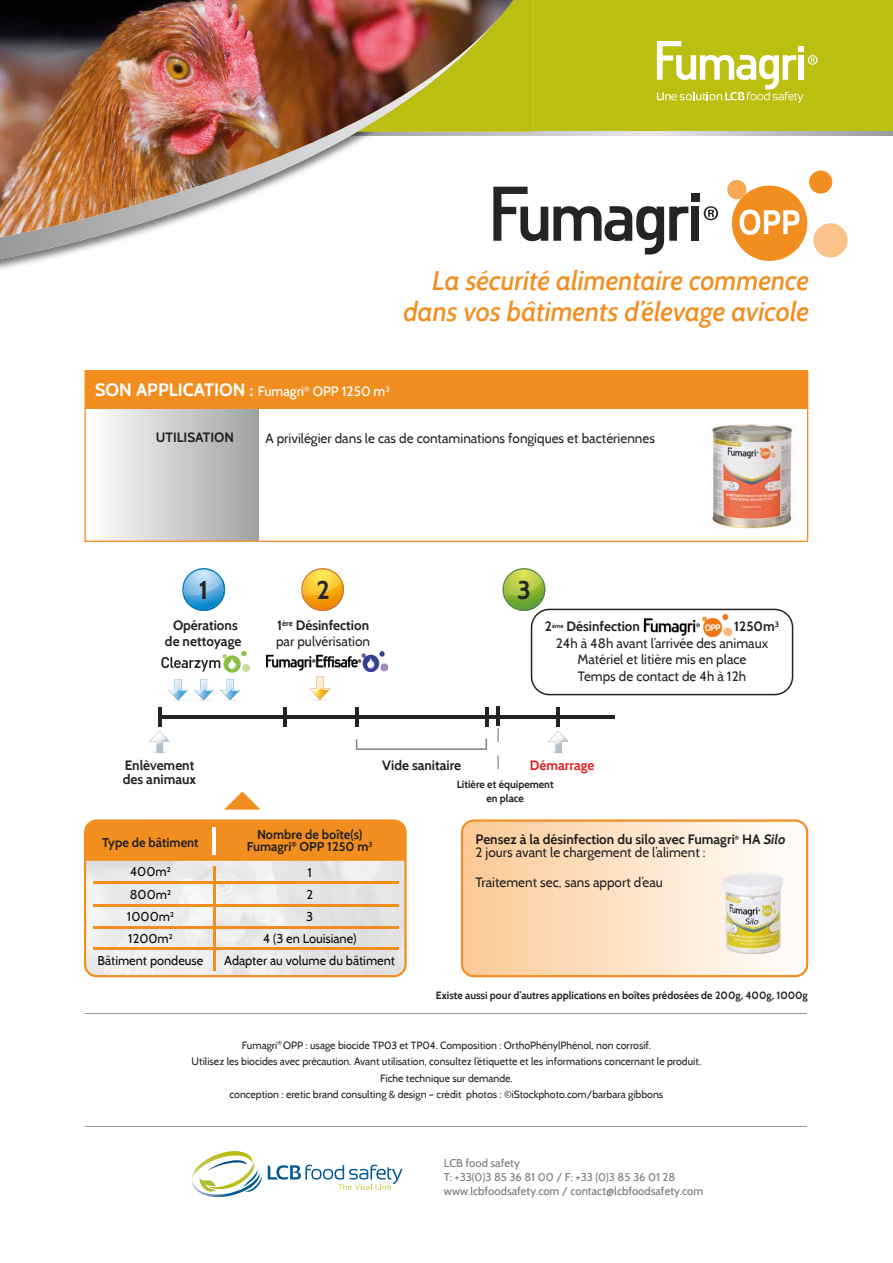
<style>
.page{position:relative;width:893px;height:1263px;background:#fff}
.page>*{position:absolute;margin:0;border:0;box-sizing:border-box;transform-origin:0 0}
.t1{font:italic 500 27px/30.8px "Cabin";color:#f28e1f;text-align:right}
.t2{font:700 25.5px "Cabin";color:#262323}
.t3{font:700 18px "Cabin";color:#fff}
.t4{font:13.5px/16.5px "Cabin";color:#262323;text-align:center}
.t5{font:700 13.5px/13.5px "Cabin";color:#262323}
.t6{font:700 13.5px "Cabin";color:#e52025}
.t7{font:12.75px/22px "Cabin";color:#0c0c0c;text-align:center}
.t8{font:700 12.75px/12.1px "Cabin";color:#262323;text-align:center}
.t9{font:500 11.25px/14.2px "Cabin";color:#827f83}
.t10{font:10.5px/16.5px "Cabin";color:#262323;text-align:center}
.t11{font:700 10.5px/13.5px "Cabin";color:#262323;text-align:center}
.s1{font-weight:500;font-size:13.5px}
.s2{font-weight:700}
.s3{font-style:italic}
.s4{font-weight:400}
</style>
<div class="page">
<div style="left:0;top:0;width:893px;height:134px;background:#babf10"></div>
<svg style="left:534px;top:132px;width:359px;height:4px"></svg>
<svg style="left:84px;top:370px;width:724px;height:172px"></svg>
<div style="left:85px;top:370px;width:723px;height:38px;background:#f28e1f"></div>
<hr style="left:85px;top:1013px;width:721px;height:1px;background:#959699">
<hr style="left:85px;top:1126px;width:721px;height:1px;background:#959699">
<img style="left:513px;top:0;width:21px;height:132px">
<img style="left:513px;top:132px;width:21px;height:4px">
<svg style="left:0;top:237px;width:135px;height:22px"></svg>
<svg style="left:657px;top:41px;width:160px;height:62px"></svg>
<svg style="left:704px;top:206px;width:14px;height:14px"></svg>
<div style="left:691px;top:207px;width:8px;height:34px;background:#262323"></div>
<div style="left:691px;top:193px;width:8px;height:8px;background:#262323"></div>
<svg style="left:493px;top:187px;width:195px;height:68px"></svg>
<svg style="left:727px;top:171px;width:121px;height:90px"></svg>
<svg style="left:268px;top:1164px;width:135px;height:26px"></svg>
<img style="left:253px;top:1160px;width:2px;height:10px">
<img style="left:195px;top:1151px;width:58px;height:19px">
<svg style="left:192px;top:1170px;width:70px;height:27px"></svg>
<img style="left:513px;top:0;width:1px;height:14px">
<img style="left:0;top:0;width:513px;height:237px">
<svg style="left:84px;top:819px;width:323px;height:158px"></svg>
<hr style="left:159px;top:715px;width:455px;height:3px;background:#262323">
<hr style="left:158px;top:707px;width:3px;height:19px;background:#262323">
<hr style="left:283px;top:707px;width:3px;height:19px;background:#262323">
<hr style="left:355px;top:707px;width:3px;height:19px;background:#262323">
<hr style="left:485px;top:707px;width:3px;height:19px;background:#262323">
<hr style="left:557px;top:707px;width:3px;height:19px;background:#262323">
<svg style="left:356px;top:739px;width:131px;height:11px"></svg>
<svg style="left:461px;top:819px;width:347px;height:158px;background:#fcdebf"></svg>
<svg style="left:161px;top:651px;width:89px;height:22px"></svg>
<svg style="left:224px;top:791px;width:36px;height:19px"></svg>
<svg style="left:182px;top:568px;width:43px;height:43px"></svg>
<svg style="left:301px;top:568px;width:43px;height:43px"></svg>
<svg style="left:502px;top:568px;width:291px;height:127px"></svg>
<img style="left:174px;top:700px;width:62px;height:1px">
<svg style="left:168px;top:679px;width:20px;height:21px"></svg>
<svg style="left:194px;top:679px;width:19px;height:21px"></svg>
<svg style="left:220px;top:679px;width:20px;height:21px"></svg>
<svg style="left:309px;top:677px;width:22px;height:23px"></svg>
<svg style="left:149px;top:731px;width:21px;height:22px"></svg>
<svg style="left:548px;top:731px;width:21px;height:22px"></svg>
<img style="left:707px;top:424px;width:90px;height:111px">
<hr style="left:496px;top:706px;width:3px;height:20px;background:#262323">
<svg style="left:497px;top:728px;width:2px;height:14px"></svg>
<svg style="left:497px;top:755px;width:2px;height:14px"></svg>
<img style="left:723px;top:872px;width:60px;height:82px">
<img style="left:644px;top:614px;width:87px;height:22px">
<img style="left:266px;top:652px;width:122px;height:19px">
<h1 class="t1" style="left:403px;top:265px;width:407px">La sécurité alimentaire commence dans vos bâtiments d’élevage avicole</h1>
<h3 class="t3" style="left:95px;top:379px;width:296px">SON APPLICATION : <span class="s1">Fumagri</span><sup>®</sup> <span class="s1">OPP 1250 m</span><sup>3</sup></h3>
<p class="t5" style="left:156px;top:431px;width:80px">UTILISATION</p>
<p class="t4" style="left:265px;top:429px;width:391px">A privilégier dans le cas de contaminations fongiques et bactériennes</p>
<h2 class="t2" style="left:199px;top:574px;width:11px">1</h2>
<h2 class="t2" style="left:316px;top:574px;width:15px">2</h2>
<h2 class="t2" style="left:517px;top:574px;width:15px">3</h2>
<p class="t4" style="left:276px;top:617px;width:95px;line-height:15.6px;text-align:left"><span class="s2">1</span><sup>ère</sup> <span class="s2">Désinfection </span>par pulvérisation</p>
<p class="t5" style="left:165px;top:617px;width:78px;line-height:15.6px;text-align:center">Opérations de nettoyage</p>
<p class="t4" style="left:545px;top:618px;width:236px"><span class="s2">2</span><sup>ème</sup> <span class="s2">Désinfection Fumagri</span><sup>®</sup> <span class="s2">OPP 1250m</span><sup>3<br></sup>24h à 48h avant l’arrivée des animaux Matériel et litière mis en place<br>Temps de contact de 4h à 12h</p>
<p class="t6" style="left:530px;top:757px;width:66px">Démarrage</p>
<p class="t5" style="left:123px;top:758px;width:75px">Enlèvement des animaux</p>
<p class="t5" style="left:382px;top:758px;width:80px">Vide sanitaire</p>
<p class="t11" style="left:457px;top:778px;width:98px">Litière et équipement en place</p>
<p class="t8" style="left:102px;top:836px;width:98px">Type de bâtiment</p>
<p class="t7" style="left:97px;top:861px;width:108px">400m²<br>800m²<br>1000m²<br>1200m²<br>Bâtiment pondeuse</p>
<p class="t8" style="left:247px;top:828px;width:127px">Nombre de boîte(s)<br>Fumagri<sup>®</sup> OPP 1250 m<sup>3</sup></p>
<p class="t7" style="left:224px;top:861px;width:172px">1<br>2<br>3<br>4 (3 en Louisiane)<br>Adapter au volume du bâtiment</p>
<p class="t5" style="left:475px;top:832px;width:311px">Pensez à la désinfection du silo avec Fumagri<sup>®</sup> HA <span class="s3">Silo<br></span><span class="s4">2 jours avant le chargement de l’aliment :</span></p>
<p class="t4" style="left:475px;top:874px;width:189px">Traitement sec, sans apport d’eau</p>
<p class="t11" style="left:436px;top:988px;width:374px">Existe aussi pour d’autres applications en boîtes prédosées de 200g, 400g, 1000g</p>
<p class="t10" style="left:192px;top:1037px;width:511px">Fumagri<sup>®</sup> OPP : usage biocide TP03 et TP04. Composition : OrthoPhénylPhénol, non corrosif.<br>Utilisez les biocides avec précaution. Avant utilisation, consultez l’étiquette et les informations concernant le produit.<br>Fiche technique sur demande.<br>conception : eretic brand consulting &amp; design – crédit photos : ©iStockphoto.com/barbara gibbons</p>
<p class="t9" style="left:444px;top:1155px;width:261px">LCB food safety<br>T: +33(0)3 85 36 81 00 / F: +33 (0)3 85 36 01 28 www.lcbfoodsafety.com / contact@lcbfoodsafety.com</p>
</div>
